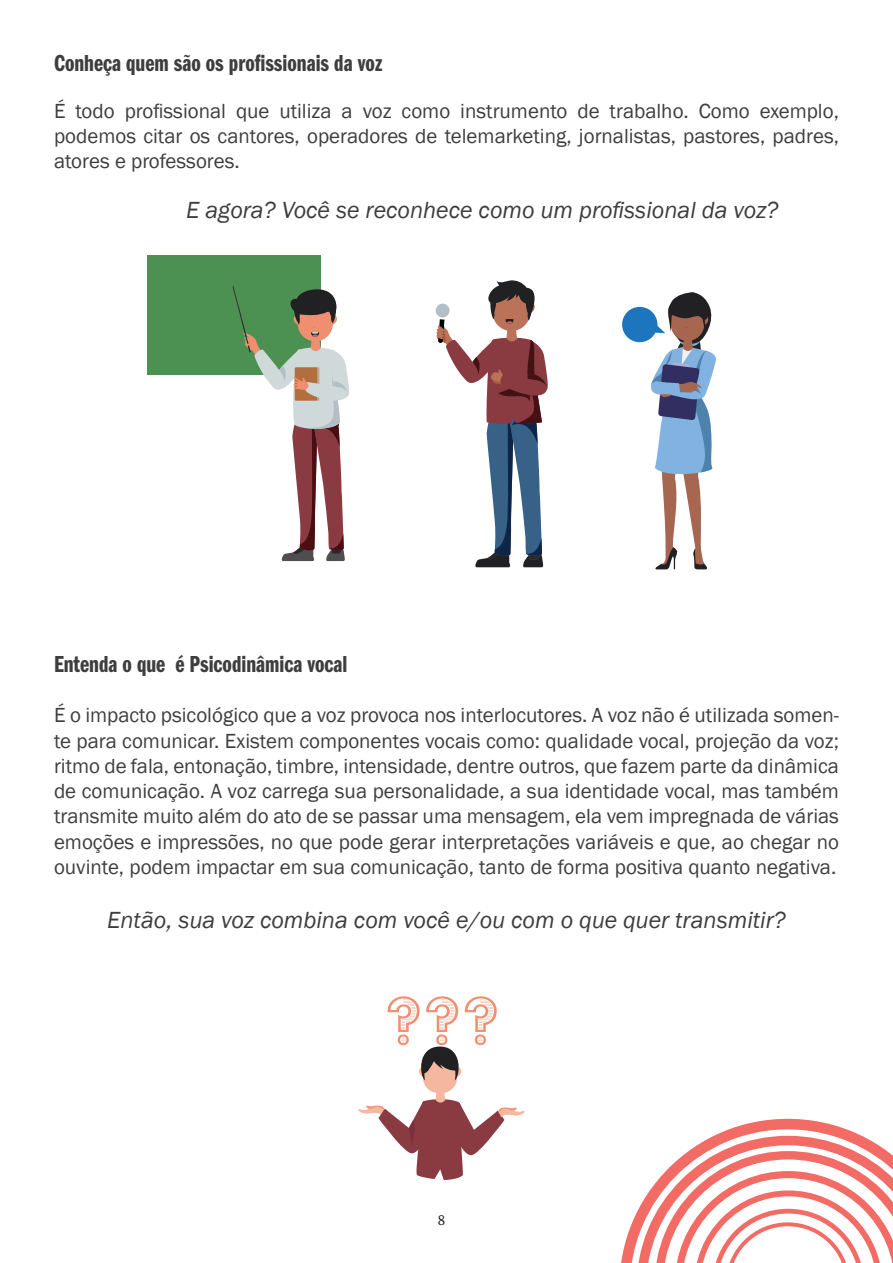
<style>
.page{position:relative;width:893px;height:1263px;background:#fff}
.page>*{position:absolute;margin:0;border:0;box-sizing:border-box;transform-origin:0 0}
.t1{font:77.1px "Acier BAT Text Gris";color:#f08f70}
.t2{font:italic 24px "Franklin Gothic";color:#3e3e3f}
.t3{font:24px "Franklin Gothic LT Pro Dm Cm";color:#3e3e3f}
.t4{font:21px/25.2px "Franklin Gothic";color:#3e3e3f;text-align:justify}
.t5{font:15px "Source Serif Pro";color:#231f20}
</style>
<div class="page">
<svg style="left:621px;top:1119px;width:272px;height:144px"></svg>
<svg style="left:435px;top:280px;width:113px;height:287px"></svg>
<div style="left:148px;top:255px;width:173px;height:120px;background:#4d9152"></div>
<svg style="left:232px;top:286px;width:117px;height:275px"></svg>
<svg style="left:622px;top:292px;width:94px;height:277px"></svg>
<div style="left:423px;top:1050px;width:34px;height:43px;background:#f5b89e;border-radius:16px"></div>
<svg style="left:419px;top:1046px;width:43px;height:34px"></svg>
<svg style="left:358px;top:1089px;width:167px;height:91px"></svg>
<p class="t3" style="left:54px;top:50px;width:330px">Conheça quem são os profissionais da voz</p>
<p class="t4" style="left:54px;top:98px;width:786px">É todo profissional que utiliza a voz como instrumento de trabalho. Como exemplo, podemos citar os cantores, operadores de telemarketing, jornalistas, pastores, padres, atores e professores.</p>
<p class="t2" style="left:186px;top:195px;width:594px">E agora? Você se reconhece como um profissional da voz?</p>
<p class="t3" style="left:54px;top:651px;width:295px">Entenda o que é Psicodinâmica vocal</p>
<p class="t4" style="left:54px;top:703px;width:786px">É o impacto psicológico que a voz provoca nos interlocutores. A voz não é utilizada somen&shy;te para comunicar. Existem componentes vocais como: qualidade vocal, projeção da voz; ritmo de fala, entonação, timbre, intensidade, dentre outros, que fazem parte da dinâmica de comunicação. A voz carrega sua personalidade, a sua identidade vocal, mas também transmite muito além do ato de se passar uma mensagem, ela vem impregnada de várias emoções e impressões, no que pode gerar interpretações variáveis e que, ao chegar no ouvinte, podem impactar em sua comunicação, tanto de forma positiva quanto negativa.</p>
<p class="t2" style="left:107px;top:905px;width:680px">Então, sua voz combina com você e/ou com o que quer transmitir?</p>
<h1 class="t1" style="left:385px;top:980px;width:117px">???</h1>
<p class="t5" style="left:438px;top:1209px;width:9px">8</p>
</div>
